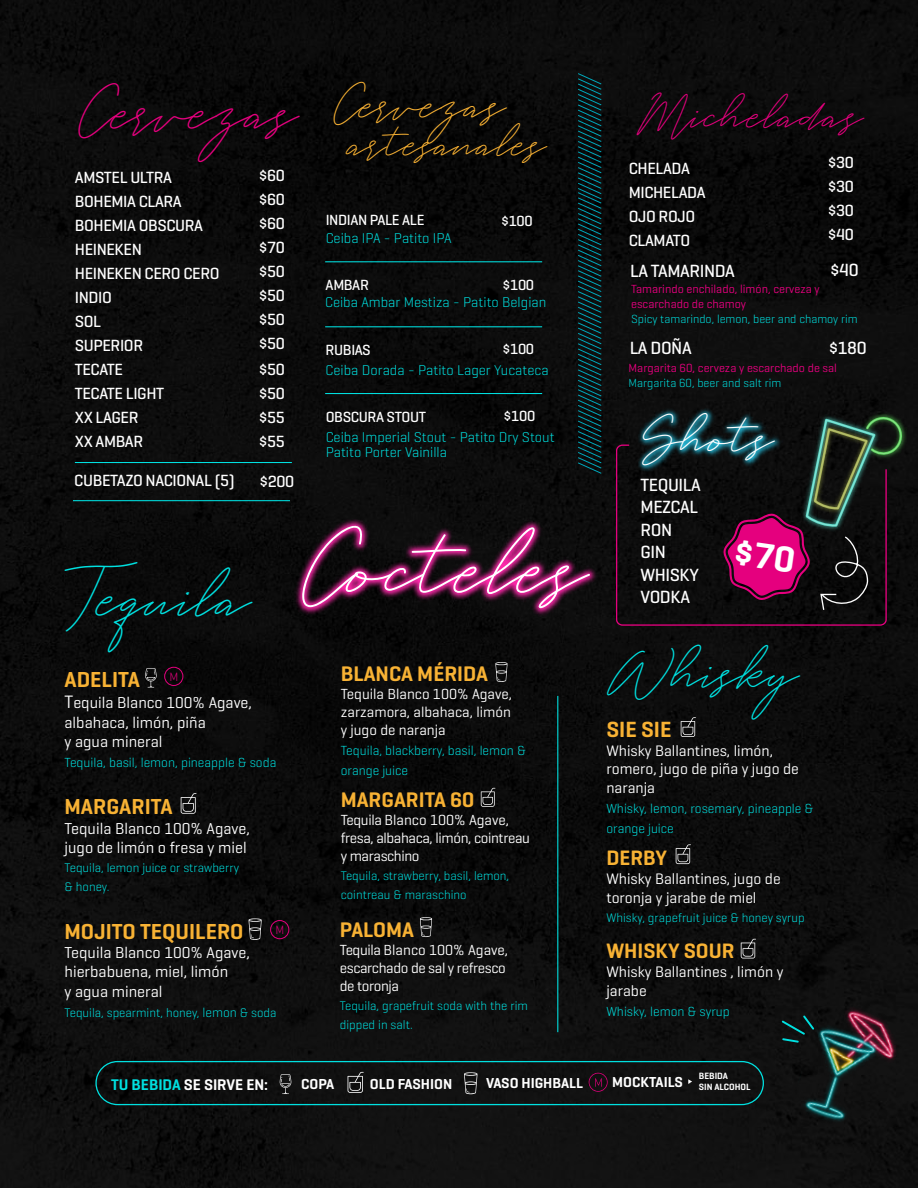
<style>
.page{position:relative;width:918px;height:1188px;background:#0c0c0c}
.page>*{position:absolute;margin:0;border:0;box-sizing:border-box;transform-origin:0 0}
.t1{font:66px "White Angelica";color:#fff}
.t2{font:48.75px "White Angelica";color:#00e0e0}
.t3{font:44.85px "White Angelica";color:#e5007e}
.t4{font:42.75px "White Angelica";color:#00e0e0}
.t5{font:38.25px "White Angelica";letter-spacing:.005em;color:#fff}
.t6{font:34.05px "White Angelica";color:#e5007e}
.t7{font:32.7px "White Angelica";color:#f8b133}
.t8{font:600 22.35px "Geogrotesque";color:#f8b234}
.t9{font:600 22.05px "Geogrotesque";color:#f8b234}
.t10{font:600 21.45px "Geogrotesque";color:#f8b234}
.t11{font:600 21.3px "Geogrotesque";color:#f8b234}
.t12{font:500 18px/22.5px "Geogrotesque";letter-spacing:-.025em;color:#fff}
.t13{font:500 16.5px/24px "Geogrotesque";letter-spacing:-.025em;color:#fff}
.t14{font:16.05px/19.4px "Geogrotesque";color:#fff}
.t15{font:600 15.75px "Geogrotesque";color:#fff}
.t16{font:15.45px/18.6px "Geogrotesque";color:#fff}
.t17{font:500 15px "Geogrotesque";letter-spacing:-.025em;color:#fff}
.t18{font:14.85px/17.9px "Geogrotesque";letter-spacing:-.025em;color:#fff}
.t19{font:600 14.7px "Geogrotesque";color:#fff}
.t20{font:300 14.4px/15px "Geogrotesque";color:#00e0e0}
.t21{font:300 13.35px/20.1px "Geogrotesque";color:#00e0e0}
.t22{font:300 12.75px/19px "Geogrotesque";color:#00e0e0}
.t23{font:300 12.45px "Geogrotesque";color:#e5007e}
.t24{font:12px/15px "Geogrotesque";color:#e5007e}
.t25{font:300 12px "Geogrotesque";color:#00e0e0}
.t26{font:600 9.3px "Geogrotesque";color:#fff}
.s1{font-size:18.3px}
.s2{font-size:13.35px}
.s3{color:#00e0e0}
</style>
<div class="page">
<img style="left:789px;top:1007px;width:107px;height:121px">
<svg style="left:782px;top:1015px;width:32px;height:28px"></svg>
<img style="left:244px;top:471px;width:403px;height:229px">
<img style="left:587px;top:408px;width:136px;height:128px">
<svg style="left:681px;top:717px;width:15px;height:20px"></svg>
<svg style="left:676px;top:844px;width:15px;height:20px"></svg>
<svg style="left:741px;top:939px;width:15px;height:20px"></svg>
<svg style="left:481px;top:788px;width:14px;height:19px"></svg>
<svg style="left:420px;top:917px;width:12px;height:20px"></svg>
<svg style="left:181px;top:793px;width:15px;height:21px"></svg>
<svg style="left:495px;top:662px;width:13px;height:20px"></svg>
<svg style="left:145px;top:668px;width:12px;height:20px"></svg>
<svg style="left:249px;top:918px;width:13px;height:22px"></svg>
<hr style="left:557px;top:696px;width:1px;height:336px;background:#00e0e0">
<svg style="left:577px;top:73px;width:26px;height:402px"></svg>
<hr style="left:75px;top:462px;width:217px;height:1px;background:#00e0e0">
<hr style="left:325px;top:261px;width:217px;height:1px;background:#00e0e0">
<hr style="left:325px;top:326px;width:217px;height:1px;background:#00e0e0">
<hr style="left:325px;top:393px;width:217px;height:1px;background:#00e0e0">
<hr style="left:73px;top:500px;width:217px;height:1px;background:#00e0e0">
<div style="left:164px;top:667px;width:19px;height:19px;border:1px solid #e5007e;border-radius:50%"></div>
<div style="left:270px;top:920px;width:19px;height:19px;border:1px solid #e5007e;border-radius:50%"></div>
<svg style="left:348px;top:1072px;width:16px;height:21px"></svg>
<svg style="left:280px;top:1074px;width:11px;height:20px"></svg>
<svg style="left:464px;top:1072px;width:14px;height:22px"></svg>
<div style="left:95px;top:1061px;width:669px;height:44px;border:1px solid #00e0e0;border-radius:21px"></div>
<svg style="left:589px;top:1073px;width:19px;height:19px"></svg>
<svg style="left:688px;top:1079px;width:4px;height:5px"></svg>
<svg style="left:615px;top:444px;width:272px;height:182px"></svg>
<svg style="left:723px;top:413px;width:184px;height:199px"></svg>
<h3 class="t3" style="left:78px;top:86px;width:429px">Cervezas <sup>Cervezas</sup></h3>
<h3 class="t6" style="left:641px;top:95px;width:224px">Micheladas</h3>
<h3 class="t7" style="left:350px;top:125px;width:197px">artesanales</h3>
<p class="t13" style="left:828px;top:150px;width:28px">$30 $30</p>
<p class="t13" style="left:75px;top:165px;width:146px">AMSTEL ULTRA<br>BOHEMIA CLARA<br>BOHEMIA OBSCURA<br>HEINEKEN<br>HEINEKEN CERO CERO<br>INDIO<br>SOL<br>SUPERIOR<br>TECATE<br>TECATE LIGHT<br>XX LAGER<br>XX AMBAR</p>
<p class="t13" style="left:629px;top:156px;width:78px">CHELADA<br>MICHELADA<br>OJO ROJO<br>CLAMATO</p>
<p class="t13" style="left:259px;top:163px;width:28px;text-align:justify">$60 $60 $60 $70 $50 $50 $50 $50</p>
<p class="t13" style="left:259px;top:357px;width:28px;text-align:justify">$50 $50 $55 $55</p>
<p class="t13" style="left:828px;top:198px;width:28px">$30 $40</p>
<p class="t17" style="left:326px;top:210px;width:100px">INDIAN PALE ALE</p>
<p class="t20" style="left:326px;top:230px;width:127px">Ceiba IPA - Patito IPA</p>
<p class="t17" style="left:326px;top:276px;width:45px">AMBAR</p>
<p class="t17" style="left:501px;top:212px;width:33px">$100</p>
<p class="t12" style="left:830px;top:258px;width:30px">$40</p>
<p class="t12" style="left:630px;top:259px;width:106px">LA TAMARINDA</p>
<p class="t17" style="left:503px;top:276px;width:33px">$100</p>
<p class="t24" style="left:631px;top:281px;width:190px">Tamarindo enchilado, limón, cerveza y escarchado de chamoy</p>
<p class="t25" style="left:631px;top:312px;width:228px">Spicy tamarindo, lemon, beer and chamoy rim</p>
<p class="t24" style="left:629px;top:360px;width:210px">Margarita 60, cerveza y escarchado de sal</p>
<p class="t25" style="left:629px;top:375px;width:154px">Margarita 60, beer and salt rim</p>
<p class="t20" style="left:325px;top:294px;width:223px">Ceiba Ambar Mestiza - Patito Belgian</p>
<p class="t12" style="left:630px;top:337px;width:64px">LA DOÑA</p>
<p class="t12" style="left:829px;top:336px;width:39px">$180</p>
<p class="t17" style="left:503px;top:339px;width:33px">$100</p>
<p class="t17" style="left:326px;top:341px;width:47px">RUBIAS</p>
<p class="t20" style="left:326px;top:362px;width:224px">Ceiba Dorada - Patito Lager Yucateca</p>
<p class="t17" style="left:504px;top:406px;width:33px">$100</p>
<p class="t17" style="left:326px;top:408px;width:102px">OBSCURA STOUT</p>
<h3 class="t5" style="left:641px;top:415px;width:134px">Shots</h3>
<p class="t20" style="left:326px;top:429px;width:231px">Ceiba Imperial Stout - Patito Dry Stout<br>Patito Porter Vainilla</p>
<p class="t13" style="left:74px;top:468px;width:162px">CUBETAZO NACIONAL (5)</p>
<p class="t13" style="left:260px;top:469px;width:36px">$200</p>
<h2 class="t2" style="left:75px;top:570px;width:177px">Tequila</h2>
<h3 class="t9" style="left:65px;top:665px;width:77px">ADELITA</h3>
<p class="t14" style="left:65px;top:693px;width:189px"><span class="s1">T</span>equila Blanco 100% Agave, albahaca, limón, piña<br>y agua mineral</p>
<p class="t21" style="left:65px;top:752px;width:213px">Tequila, basil, lemon, pineapple &amp; soda</p>
<p class="t23" style="left:170px;top:669px;width:10px">M</p>
<h3 class="t9" style="left:65px;top:793px;width:110px">MARGARITA</h3>
<p class="t14" style="left:65px;top:818px;width:187px">Tequila Blanco 100% Agave, jugo de limón o fresa y miel</p>
<p class="t22" style="left:65px;top:858px;width:176px">Tequila, lemon juice or strawberry &amp; honey.</p>
<h3 class="t9" style="left:65px;top:917px;width:181px">MOJITO TEQUILERO</h3>
<p class="t14" style="left:65px;top:942px;width:187px">Tequila Blanco 100% Agave, hierbabuena, miel, limón<br>y agua mineral</p>
<p class="t22" style="left:65px;top:1002px;width:213px">Tequila, spearmint, honey, <span class="s2">lemon</span> &amp; soda</p>
<p class="t23" style="left:276px;top:922px;width:10px">M</p>
<h1 class="t1" style="left:301px;top:531px;width:287px">Cocteles</h1>
<h3 class="t10" style="left:341px;top:661px;width:149px">BLANCA MÉRIDA</h3>
<p class="t18" style="left:341px;top:685px;width:173px;text-align:justify">Tequila Blanco 100% Agave, zarzamora, albahaca, limón y jugo de naranja</p>
<p class="t21" style="left:341px;top:740px;width:187px">Tequila, blackberry, basil, lemon &amp; orange juice</p>
<h3 class="t10" style="left:341px;top:787px;width:135px">MARGARITA 60</h3>
<p class="t18" style="left:341px;top:811px;width:191px">Tequila Blanco 100% Agave, fresa, albahaca, limón, cointreau y maraschino</p>
<p class="t22" style="left:341px;top:866px;width:170px">Tequila, strawberry, basil, lemon, cointreau &amp; maraschino</p>
<h3 class="t10" style="left:340px;top:916px;width:76px">PALOMA</h3>
<p class="t18" style="left:340px;top:941px;width:170px">Tequila Blanco 100% Agave, escarchado de sal y refresco de toronja</p>
<p class="t22" style="left:340px;top:995px;width:190px">Tequila, grapefruit soda with the rim dipped in salt.</p>
<p class="t12" style="left:641px;top:473px;width:62px">TEQUILA<br>MEZCAL<br>RON<br>GIN<br>WHISKY<br>VODKA</p>
<h3 class="t4" style="left:606px;top:647px;width:217px">Whisky</h3>
<h3 class="t8" style="left:606px;top:716px;width:67px">SIE SIE</h3>
<p class="t16" style="left:606px;top:741px;width:194px">Whisky Ballantines, limón, romero, jugo de piña y jugo de naranja</p>
<p class="t21" style="left:606px;top:798px;width:209px">Whisky, lemon, rosemary, pineapple &amp; orange juice</p>
<p class="t11" style="left:606px;top:845px;width:62px">DERBY</p>
<p class="t16" style="left:606px;top:869px;width:176px">Whisky Ballantines, jugo de toronja y jarabe de miel</p>
<p class="t22" style="left:606px;top:907px;width:200px">Whisky, grapefruit juice &amp; honey syrup</p>
<p class="t11" style="left:606px;top:938px;width:130px">WHISKY SOUR</p>
<p class="t16" style="left:606px;top:962px;width:178px">Whisky Ballantines , limón y jarabe</p>
<p class="t21" style="left:606px;top:1001px;width:125px">Whisky, lemon &amp; syrup</p>
<p class="t26" style="left:699px;top:1070px;width:31px">BEBIDA</p>
<p class="t15" style="left:111px;top:1074px;width:158px"><span class="s3">TU BEBIDA</span> SE SIRVE EN:</p>
<p class="t19" style="left:301px;top:1075px;width:35px">COPA</p>
<p class="t19" style="left:370px;top:1075px;width:84px">OLD FASHION</p>
<p class="t19" style="left:486px;top:1074px;width:99px">VASO HIGHBALL</p>
<p class="t26" style="left:612px;top:1081px;width:140px"><sup>MOCKTAILS</sup> SIN ALCOHOL</p>
</div>
